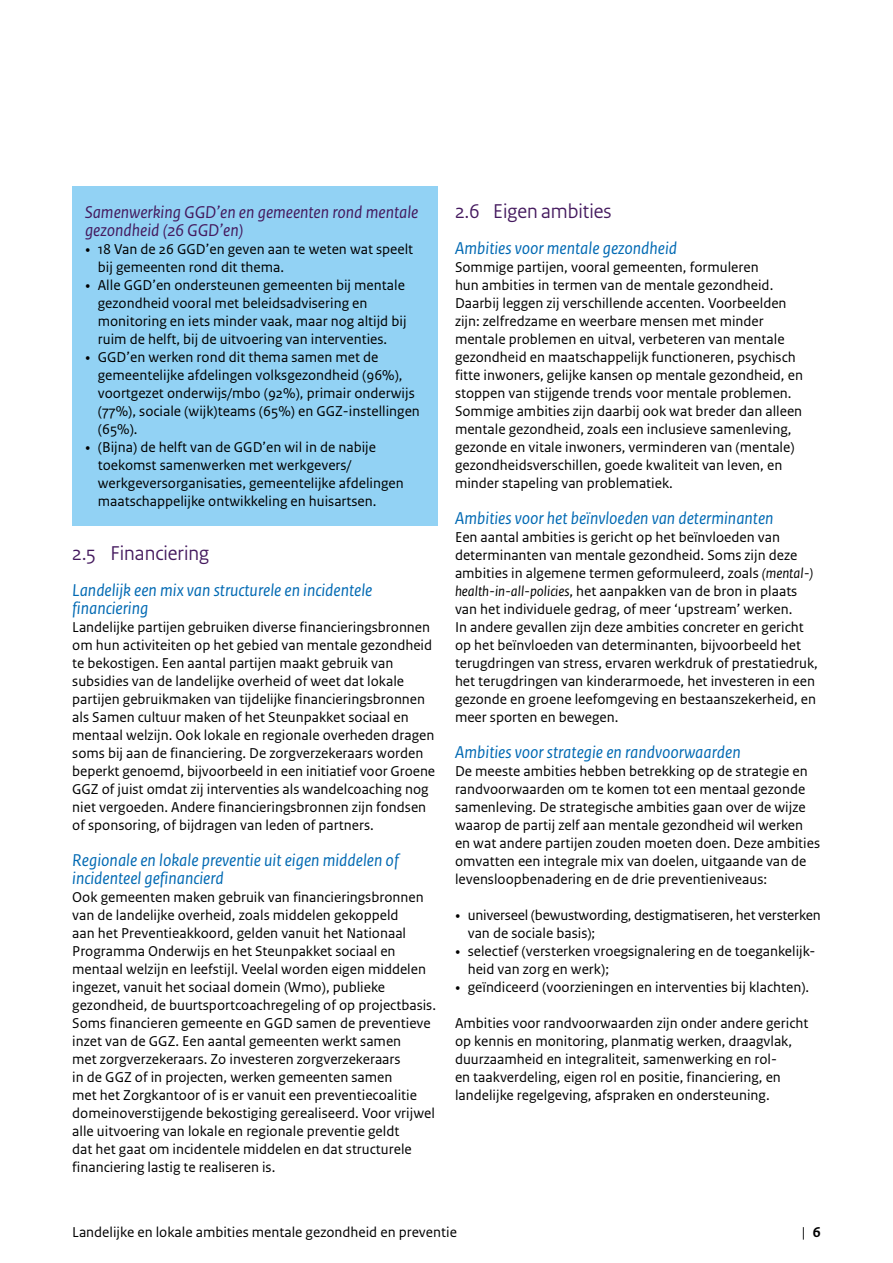
<style>
.page{position:relative;width:893px;height:1263px;background:#fff}
.page>*{position:absolute;margin:0;border:0;box-sizing:border-box;transform-origin:0 0}
.H3_Paragraafkop{font:21px "Rijksoverheid Sans Heading";color:#44195e}
.H4_Alineakop{font:italic 18px/18px "Rijksoverheid Sans Text";color:#0069b3}
.H5_Kaderkop{font:italic 18px/18px "Rijksoverheid Sans Text";color:#44195e}
.P_Broodtekst-sans{font:15px/18px "Rijksoverheid Sans Text";color:#000}
.P_Broodtekst-sans_wi{font:15px/18px "Rijksoverheid Sans Text";color:#000}
.s1{font-family:"Rijksoverheid Serif"}
.s2{font-style:italic}
.s3{font-weight:700}
</style>
<div class="page">
<div style="left:72px;top:186px;width:366px;height:70px;background:#92d2f4"></div>
<div style="left:72px;top:225px;width:366px;height:67px;background:#92d2f4"></div>
<div style="left:72px;top:261px;width:366px;height:103px;background:#92d2f4"></div>
<div style="left:72px;top:333px;width:366px;height:121px;background:#92d2f4"></div>
<div style="left:72px;top:423px;width:366px;height:103px;background:#92d2f4"></div>
<h5 class="H5_Kaderkop" style="left:85px;top:203px;width:335px">Samenwerking GGD’en en gemeenten rond mentale gezondheid (26 GGD’en)</h5>
<p class="P_Broodtekst-sans" style="left:98px;top:240px;width:317px;text-indent:-13px"><span class="s1">•</span> 18 Van de 26 GGD’en geven aan te weten wat speelt bij gemeenten rond dit thema.</p>
<p class="P_Broodtekst-sans" style="left:98px;top:276px;width:310px;text-indent:-13px"><span class="s1">•</span> Alle GGD’en ondersteunen gemeenten bij mentale gezondheid vooral met beleidsadvisering en monitoring en iets minder vaak, maar nog altijd bij ruim de helft, bij de uitvoering van interventies.</p>
<p class="P_Broodtekst-sans" style="left:98px;top:348px;width:324px;text-indent:-13px"><span class="s1">•</span> GGD’en werken rond dit thema samen met de gemeentelijke afdelingen volksgezondheid (96%), voortgezet onderwijs/mbo (92%), primair onderwijs (77%), sociale (wijk)teams (65%) en GGZ-instellingen (65%).</p>
<p class="P_Broodtekst-sans" style="left:98px;top:438px;width:307px;text-indent:-13px"><span class="s1">•</span> (Bijna) de helft van de GGD’en wil in de nabije toekomst samenwerken met werkgevers/ werkgeversorganisaties, gemeentelijke afdelingen maatschappelijke ontwikkeling en huisartsen.</p>
<h3 class="H3_Paragraafkop" style="left:72px;top:541px;width:138px">2.5 Financiering</h3>
<h4 class="H4_Alineakop" style="left:72px;top:581px;width:302px">Landelijk een mix van structurele en incidentele financiering</h4>
<p class="P_Broodtekst-sans" style="left:72px;top:618px;width:364px">Landelijke partijen gebruiken diverse financieringsbronnen om hun activiteiten op het gebied van mentale gezondheid te bekostigen. Een aantal partijen maakt gebruik van subsidies van de landelijke overheid of weet dat lokale partijen gebruikmaken van tijdelijke financieringsbronnen als Samen cultuur maken of het Steunpakket sociaal en mentaal welzijn. Ook lokale en regionale overheden dragen soms bij aan de financiering. De zorgverzekeraars worden beperkt genoemd, bijvoorbeeld in een initiatief voor Groene GGZ of juist omdat zij interventies als wandelcoaching nog niet vergoeden. Andere financieringsbronnen zijn fondsen of sponsoring, of bijdragen van leden of partners.</p>
<h4 class="H4_Alineakop" style="left:72px;top:851px;width:328px">Regionale en lokale preventie uit eigen middelen of incidenteel gefinancierd</h4>
<p class="P_Broodtekst-sans" style="left:72px;top:888px;width:365px">Ook gemeenten maken gebruik van financieringsbronnen van de landelijke overheid, zoals middelen gekoppeld<br>aan het Preventieakkoord, gelden vanuit het Nationaal Programma Onderwijs en het Steunpakket sociaal en mentaal welzijn en leefstijl. Veelal worden eigen middelen ingezet, vanuit het sociaal domein (Wmo), publieke gezondheid, de buurtsportcoachregeling of op projectbasis.<br>Soms financieren gemeente en GGD samen de preventieve inzet van de GGZ. Een aantal gemeenten werkt samen<br>met zorgverzekeraars. Zo investeren zorgverzekeraars<br>in de GGZ of in projecten, werken gemeenten samen<br>met het Zorgkantoor of is er vanuit een preventiecoalitie domeinoverstijgende bekostiging gerealiseerd. Voor vrijwel alle uitvoering van lokale en regionale preventie geldt<br>dat het gaat om incidentele middelen en dat structurele financiering lastig te realiseren is.</p>
<h3 class="H3_Paragraafkop" style="left:455px;top:199px;width:158px">2.6 Eigen ambities</h3>
<h4 class="H4_Alineakop" style="left:455px;top:239px;width:224px">Ambities voor mentale gezondheid</h4>
<p class="P_Broodtekst-sans" style="left:455px;top:258px;width:349px">Sommige partijen, vooral gemeenten, formuleren<br>hun ambities in termen van de mentale gezondheid.<br>Daarbij leggen zij verschillende accenten. Voorbeelden zijn: zelfredzame en weerbare mensen met minder mentale problemen en uitval, verbeteren van mentale gezondheid en maatschappelijk functioneren, psychisch fitte inwoners, gelijke kansen op mentale gezondheid, en stoppen van stijgende trends voor mentale problemen.<br>Sommige ambities zijn daarbij ook wat breder dan alleen mentale gezondheid, zoals een inclusieve samenleving, gezonde en vitale inwoners, verminderen van (mentale) gezondheidsverschillen, goede kwaliteit van leven, en minder stapeling van problematiek.</p>
<h4 class="H4_Alineakop" style="left:455px;top:509px;width:320px">Ambities voor het beïnvloeden van determinanten</h4>
<p class="P_Broodtekst-sans" style="left:455px;top:528px;width:364px">Een aantal ambities is gericht op het beïnvloeden van determinanten van mentale gezondheid. Soms zijn deze ambities in algemene termen geformuleerd, zoals <span class="s2">(mental-) health-in-all-policies</span>, het aanpakken van de bron in plaats van het individuele gedrag, of meer ‘upstream’ werken.<br>In andere gevallen zijn deze ambities concreter en gericht op het beïnvloeden van determinanten, bijvoorbeeld het terugdringen van stress, ervaren werkdruk of prestatiedruk, het terugdringen van kinderarmoede, het investeren in een gezonde en groene leefomgeving en bestaanszekerheid, en meer sporten en bewegen.</p>
<h4 class="H4_Alineakop" style="left:455px;top:743px;width:287px">Ambities voor strategie en randvoorwaarden</h4>
<p class="P_Broodtekst-sans" style="left:455px;top:762px;width:367px">De meeste ambities hebben betrekking op de strategie en randvoorwaarden om te komen tot een mentaal gezonde samenleving. De strategische ambities gaan over de wijze waarop de partij zelf aan mentale gezondheid wil werken en wat andere partijen zouden moeten doen. Deze ambities omvatten een integrale mix van doelen, uitgaande van de levensloopbenadering en de drie preventieniveaus:</p>
<p class="P_Broodtekst-sans" style="left:468px;top:906px;width:354px;text-indent:-13px"><span class="s1">•</span> universeel (bewustwording, destigmatiseren, het versterken van de sociale basis);</p>
<p class="P_Broodtekst-sans" style="left:468px;top:942px;width:347px;text-indent:-13px"><span class="s1">•</span> selectief (versterken vroegsignalering en de toegankelijk&shy;heid van zorg en werk);</p>
<p class="P_Broodtekst-sans" style="left:455px;top:978px;width:356px"><span class="s1">•</span> geïndiceerd (voorzieningen en interventies bij klachten).</p>
<p class="P_Broodtekst-sans_wi" style="left:455px;top:1014px;width:355px">Ambities voor randvoorwaarden zijn onder andere gericht op kennis en monitoring, planmatig werken, draagvlak, duurzaamheid en integraliteit, samenwerking en rol-<br>en taakverdeling, eigen rol en positie, financiering, en landelijke regelgeving, afspraken en ondersteuning.</p>
<p class="P_Broodtekst-sans" style="left:72px;top:1223px;width:386px">Landelijke en lokale ambities mentale gezondheid en preventie</p>
<p class="P_Broodtekst-sans" style="left:802px;top:1223px;width:20px">| <span class="s3">6</span></p>
</div>
